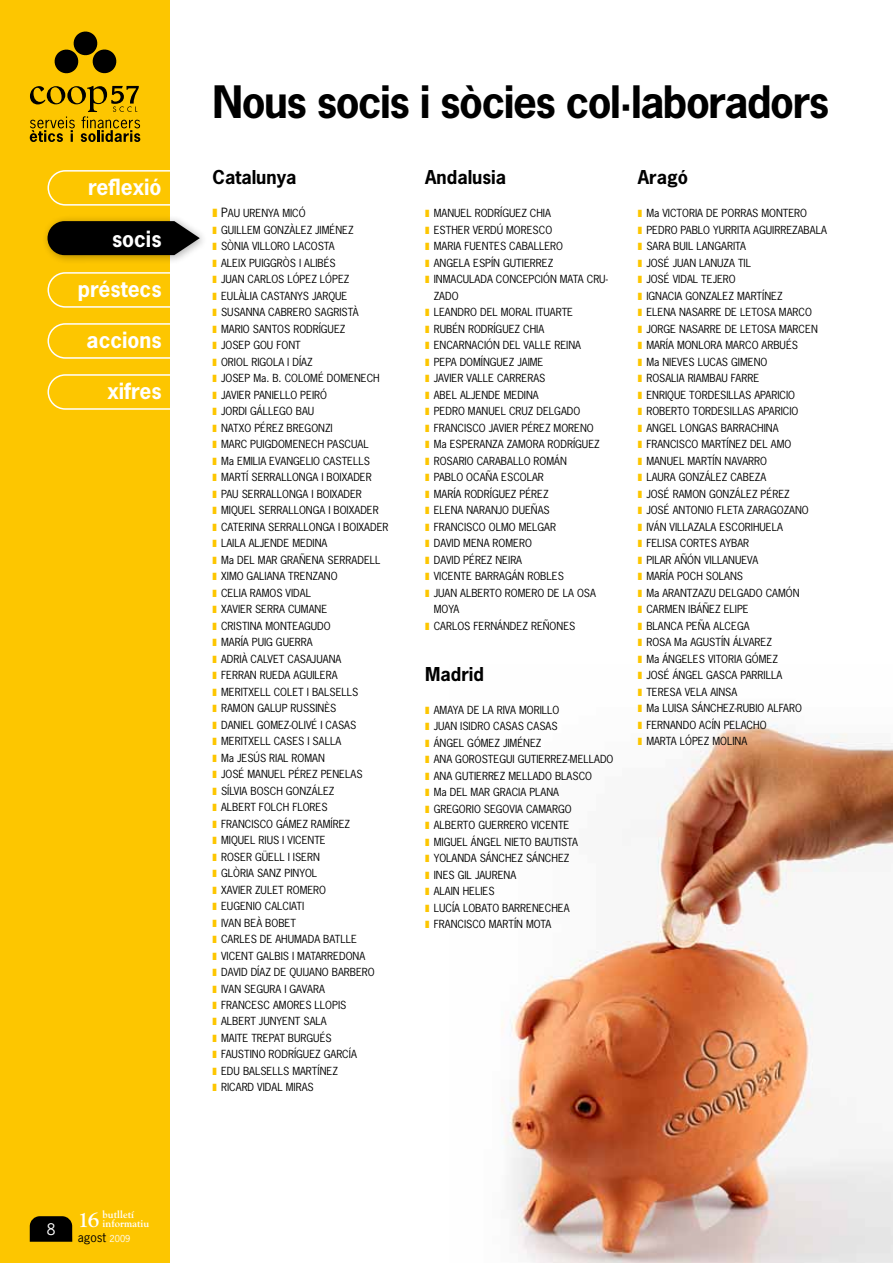
<style>
.page{position:relative;width:893px;height:1263px;background:#fff}
.page>*{position:absolute;margin:0;border:0;box-sizing:border-box;transform-origin:0 0}
.t1{font:700 42px "News Gothic Std";letter-spacing:-.035em;color:#000}
.t2{font:700 21px "News Gothic Std";color:#fff}
.t3{font:700 21px "Goudy Std";color:#fff}
.t4{font:700 18px "News Gothic Std";color:#000}
.t5{font:12px "News Gothic Std";color:#000}
.t6{font:10.5px/16.5px "News Gothic Std";color:#000}
.t7{font:700 10.5px/9px "Goudy Std";color:#fff}
.s1{font-size:9px;color:#fff}
.s2{color:#fdc600}
.s3{font-size:12px}
</style>
<div class="page">
<div style="left:0;top:0;width:170px;height:1263px;background:#fdc600"></div>
<svg style="left:30px;top:86px;width:110px;height:56px"></svg>
<svg style="left:54px;top:31px;width:63px;height:43px"></svg>
<svg style="left:47px;top:170px;width:123px;height:36px"></svg>
<svg style="left:47px;top:272px;width:123px;height:36px"></svg>
<svg style="left:47px;top:323px;width:123px;height:36px"></svg>
<svg style="left:47px;top:374px;width:123px;height:36px"></svg>
<div style="left:41px;top:214px;width:167px;height:51px;background:#000;opacity:.3"></div>
<svg style="left:48px;top:221px;width:152px;height:34px;background:#191814"></svg>
<svg style="left:30px;top:1216px;width:42px;height:26px"></svg>
<img style="left:501px;top:717px;width:392px;height:546px">
<h2 class="t2" style="left:88px;top:173px;width:75px">reflexió</h2>
<h2 class="t2" style="left:112px;top:225px;width:51px">socis</h2>
<h2 class="t2" style="left:78px;top:275px;width:85px">préstecs</h2>
<h2 class="t2" style="left:87px;top:326px;width:76px">accions</h2>
<h2 class="t2" style="left:107px;top:378px;width:56px">xifres</h2>
<p class="t7" style="left:103px;top:1210px;width:48px">butlletí informatiu</p>
<h2 class="t3" style="left:47px;top:1207px;width:54px"><sub>8</sub> 16</h2>
<p class="t5" style="left:78px;top:1229px;width:54px">agost <span class="s1">2009</span></p>
<h1 class="t1" style="left:213px;top:74px;width:618px">Nous socis i sòcies col·laboradors</h1>
<h3 class="t4" style="left:213px;top:165px;width:85px">Catalunya</h3>
<p class="t6" style="left:213px;top:205px;width:177px"><span class="s2">❚</span> <span class="s3">P</span>AU URENYA MICÓ<br><span class="s2">❚</span> GUILLEM GONZÀLEZ JIMÉNEZ<br><span class="s2">❚</span> SÒNIA VILLORO LACOSTA<br><span class="s2">❚</span> ALEIX PUIGGRÒS I ALIBÉS<br><span class="s2">❚</span> JUAN CARLOS LÓPEZ LÓPEZ<br><span class="s2">❚</span> EULÀLIA CASTANYS JARQUE<br><span class="s2">❚</span> SUSANNA CABRERO SAGRISTÀ<br><span class="s2">❚</span> MARIO SANTOS RODRÍGUEZ<br><span class="s2">❚</span> JOSEP GOU FONT<br><span class="s2">❚</span> ORIOL RIGOLA I DÍAZ<br><span class="s2">❚</span> JOSEP Ma. B. COLOMÉ DOMENECH<br><span class="s2">❚</span> JAVIER PANIELLO PEIRÓ<br><span class="s2">❚</span> JORDI GÁLLEGO BAU<br><span class="s2">❚</span> NATXO PÉREZ BREGONZI<br><span class="s2">❚</span> MARC PUIGDOMENECH PASCUAL<br><span class="s2">❚</span> Ma EMILIA EVANGELIO CASTELLS<br><span class="s2">❚</span> MARTÍ SERRALLONGA I BOIXADER<br><span class="s2">❚</span> PAU SERRALLONGA I BOIXADER<br><span class="s2">❚</span> MIQUEL SERRALLONGA I BOIXADER<br><span class="s2">❚</span> CATERINA SERRALLONGA I BOIXADER <span class="s2">❚</span> LAILA ALJENDE MEDINA<br><span class="s2">❚</span> Ma DEL MAR GRAÑENA SERRADELL<br><span class="s2">❚</span> XIMO GALIANA TRENZANO<br><span class="s2">❚</span> CELIA RAMOS VIDAL<br><span class="s2">❚</span> XAVIER SERRA CUMANE<br><span class="s2">❚</span> CRISTINA MONTEAGUDO<br><span class="s2">❚</span> MARÍA PUIG GUERRA<br><span class="s2">❚</span> ADRIÀ CALVET CASAJUANA<br><span class="s2">❚</span> FERRAN RUEDA AGUILERA<br><span class="s2">❚</span> MERITXELL COLET I BALSELLS<br><span class="s2">❚</span> RAMON GALUP RUSSINÈS<br><span class="s2">❚</span> DANIEL GOMEZ-OLIVÉ I CASAS<br><span class="s2">❚</span> MERITXELL CASES I SALLA<br><span class="s2">❚</span> Ma JESÚS RIAL ROMAN<br><span class="s2">❚</span> JOSÉ MANUEL PÉREZ PENELAS<br><span class="s2">❚</span> SÍLVIA BOSCH GONZÁLEZ<br><span class="s2">❚</span> ALBERT FOLCH FLORES<br><span class="s2">❚</span> FRANCISCO GÁMEZ RAMÍREZ<br><span class="s2">❚</span> MIQUEL RIUS I VICENTE<br><span class="s2">❚</span> ROSER GÜELL I ISERN<br><span class="s2">❚</span> GLÒRIA SANZ PINYOL<br><span class="s2">❚</span> XAVIER ZULET ROMERO<br><span class="s2">❚</span> EUGENIO CALCIATI<br><span class="s2">❚</span> IVAN BEÀ BOBET<br><span class="s2">❚</span> CARLES DE AHUMADA BATLLE<br><span class="s2">❚</span> VICENT GALBIS I MATARREDONA<br><span class="s2">❚</span> DAVID DÍAZ DE QUIJANO BARBERO<br><span class="s2">❚</span> IVAN SEGURA I GAVARA<br><span class="s2">❚</span> FRANCESC AMORES LLOPIS<br><span class="s2">❚</span> ALBERT JUNYENT SALA<br><span class="s2">❚</span> MAITE TREPAT BURGUÉS<br><span class="s2">❚</span> FAUSTINO RODRÍGUEZ GARCÍA<br><span class="s2">❚</span> EDU BALSELLS MARTÍNEZ<br><span class="s2">❚</span> RICARD VIDAL MIRAS</p>
<h3 class="t4" style="left:425px;top:165px;width:82px">Andalusia</h3>
<p class="t6" style="left:425px;top:205px;width:127px"><span class="s2">❚</span> MANUEL RODRÍGUEZ CHIA</p>
<p class="t6" style="left:425px;top:221px;width:129px"><span class="s2">❚</span> ESTHER VERDÚ MORESCO</p>
<p class="t6" style="left:425px;top:238px;width:139px"><span class="s2">❚</span> MARIA FUENTES CABALLERO</p>
<p class="t6" style="left:425px;top:254px;width:130px"><span class="s2">❚</span> ANGELA ESPÍN GUTIERREZ</p>
<p class="t6" style="left:425px;top:271px;width:184px"><span class="s2">❚</span> INMACULADA CONCEPCIÓN MATA CRU-</p>
<p class="t6" style="left:434px;top:287px;width:26px">ZADO</p>
<p class="t6" style="left:425px;top:304px;width:149px"><span class="s2">❚</span> LEANDRO DEL MORAL ITUARTE</p>
<p class="t6" style="left:425px;top:320px;width:121px"><span class="s2">❚</span> RUBÉN RODRÍGUEZ CHIA</p>
<p class="t6" style="left:425px;top:337px;width:157px"><span class="s2">❚</span> ENCARNACIÓN DEL VALLE REINA</p>
<p class="t6" style="left:425px;top:353px;width:120px"><span class="s2">❚</span> PEPA DOMÍNGUEZ JAIME</p>
<p class="t6" style="left:425px;top:370px;width:122px"><span class="s2">❚</span> JAVIER VALLE CARRERAS</p>
<p class="t6" style="left:425px;top:386px;width:115px"><span class="s2">❚</span> ABEL ALJENDE MEDINA</p>
<p class="t6" style="left:425px;top:403px;width:157px"><span class="s2">❚</span> PEDRO MANUEL CRUZ DELGADO</p>
<p class="t6" style="left:425px;top:419px;width:170px"><span class="s2">❚</span> FRANCISCO JAVIER PÉREZ MORENO</p>
<p class="t6" style="left:425px;top:436px;width:176px"><span class="s2">❚</span> Ma ESPERANZA ZAMORA RODRÍGUEZ</p>
<p class="t6" style="left:425px;top:452px;width:143px"><span class="s2">❚</span> ROSARIO CARABALLO ROMÁN</p>
<p class="t6" style="left:425px;top:469px;width:120px"><span class="s2">❚</span> PABLO OCAÑA ESCOLAR</p>
<p class="t6" style="left:425px;top:485px;width:125px"><span class="s2">❚</span> MARÍA RODRÍGUEZ PÉREZ</p>
<p class="t6" style="left:425px;top:502px;width:126px"><span class="s2">❚</span> ELENA NARANJO DUEÑAS</p>
<p class="t6" style="left:425px;top:518px;width:132px"><span class="s2">❚</span> FRANCISCO OLMO MELGAR</p>
<p class="t6" style="left:425px;top:535px;width:108px"><span class="s2">❚</span> DAVID MENA ROMERO</p>
<p class="t6" style="left:425px;top:551px;width:98px"><span class="s2">❚</span> DAVID PÉREZ NEIRA</p>
<p class="t6" style="left:425px;top:568px;width:140px"><span class="s2">❚</span> VICENTE BARRAGÁN ROBLES</p>
<p class="t6" style="left:425px;top:584px;width:172px"><span class="s2">❚</span> JUAN ALBERTO ROMERO DE LA OSA</p>
<p class="t6" style="left:434px;top:601px;width:27px">MOYA</p>
<p class="t6" style="left:425px;top:617px;width:152px"><span class="s2">❚</span> CARLOS FERNÁNDEZ REÑONES</p>
<h3 class="t4" style="left:425px;top:662px;width:60px">Madrid</h3>
<p class="t6" style="left:425px;top:701px;width:190px"><span class="s2">❚</span> AMAYA DE LA RIVA MORILLO<br><span class="s2">❚</span> JUAN ISIDRO CASAS CASAS<br><span class="s2">❚</span> ÁNGEL GÓMEZ JIMÉNEZ<br><span class="s2">❚</span> ANA GOROSTEGUI GUTIERREZ-MELLADO <span class="s2">❚</span> ANA GUTIERREZ MELLADO BLASCO<br><span class="s2">❚</span> Ma DEL MAR GRACIA PLANA<br><span class="s2">❚</span> GREGORIO SEGOVIA CAMARGO<br><span class="s2">❚</span> ALBERTO GUERRERO VICENTE<br><span class="s2">❚</span> MIGUEL ÁNGEL NIETO BAUTISTA<br><span class="s2">❚</span> YOLANDA SÁNCHEZ SÁNCHEZ<br><span class="s2">❚</span> INES GIL JAURENA<br><span class="s2">❚</span> ALAIN HELIES<br><span class="s2">❚</span> LUCÍA LOBATO BARRENECHEA<br><span class="s2">❚</span> FRANCISCO MARTÍN MOTA</p>
<h3 class="t4" style="left:638px;top:165px;width:52px">Aragó</h3>
<p class="t6" style="left:638px;top:205px;width:191px"><span class="s2">❚</span> Ma VICTORIA DE PORRAS MONTERO<br><span class="s2">❚</span> PEDRO PABLO YURRITA AGUIRREZABALA <span class="s2">❚</span> SARA BUIL LANGARITA<br><span class="s2">❚</span> JOSÉ JUAN LANUZA TIL<br><span class="s2">❚</span> JOSÉ VIDAL TEJERO<br><span class="s2">❚</span> IGNACIA GONZALEZ MARTÍNEZ<br><span class="s2">❚</span> ELENA NASARRE DE LETOSA MARCO<br><span class="s2">❚</span> JORGE NASARRE DE LETOSA MARCEN<br><span class="s2">❚</span> MARÍA MONLORA MARCO ARBUÉS<br><span class="s2">❚</span> Ma NIEVES LUCAS GIMENO<br><span class="s2">❚</span> ROSALIA RIAMBAU FARRE<br><span class="s2">❚</span> ENRIQUE TORDESILLAS APARICIO<br><span class="s2">❚</span> ROBERTO TORDESILLAS APARICIO<br><span class="s2">❚</span> ANGEL LONGAS BARRACHINA<br><span class="s2">❚</span> FRANCISCO MARTÍNEZ DEL AMO<br><span class="s2">❚</span> MANUEL MARTÍN NAVARRO<br><span class="s2">❚</span> LAURA GONZÁLEZ CABEZA<br><span class="s2">❚</span> JOSÉ RAMON GONZÁLEZ PÉREZ<br><span class="s2">❚</span> JOSÉ ANTONIO FLETA ZARAGOZANO<br><span class="s2">❚</span> IVÁN VILLAZALA ESCORIHUELA<br><span class="s2">❚</span> FELISA CORTES AYBAR<br><span class="s2">❚</span> PILAR AÑÓN VILLANUEVA<br><span class="s2">❚</span> MARÍA POCH SOLANS<br><span class="s2">❚</span> Ma ARANTZAZU DELGADO CAMÓN<br><span class="s2">❚</span> CARMEN IBÁÑEZ ELIPE<br><span class="s2">❚</span> BLANCA PEÑA ALCEGA<br><span class="s2">❚</span> ROSA Ma AGUSTÍN ÁLVAREZ<br><span class="s2">❚</span> Ma ÁNGELES VITORIA GÓMEZ<br><span class="s2">❚</span> JOSÉ ÁNGEL GASCA PARRILLA<br><span class="s2">❚</span> TERESA VELA AINSA<br><span class="s2">❚</span> Ma LUISA SÁNCHEZ-RUBIO ALFARO<br><span class="s2">❚</span> FERNANDO ACÍN PELACHO<br><span class="s2">❚</span> MARTA LÓPEZ MOLINA</p>
</div>
